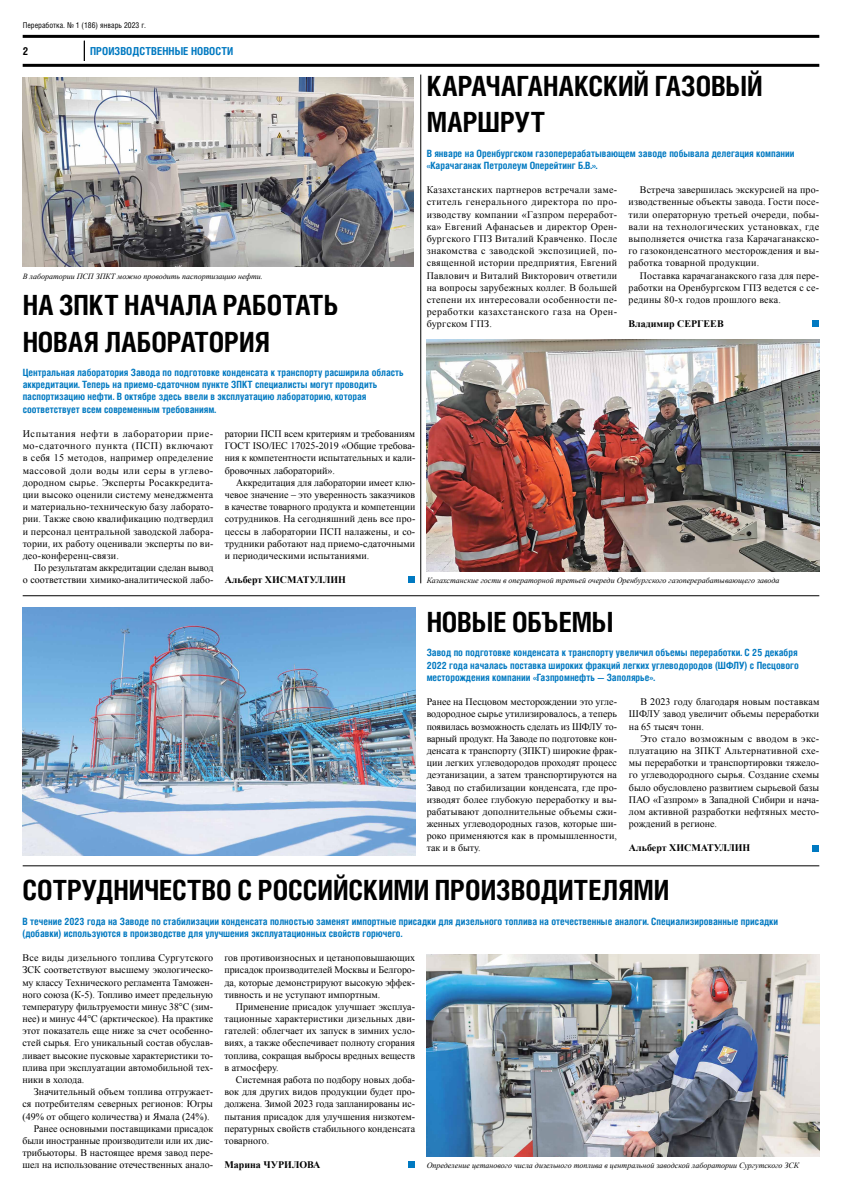
<style>
.page{position:relative;width:842px;height:1191px;background:#fff}
.page>*{position:absolute;margin:0;border:0;box-sizing:border-box;transform-origin:0 0}
.t1{font:700 condensed 27.9px/36.5px "Helios C Cn";letter-spacing:-.005em;color:#000}
.t2{font:700 condensed 11px "Helios";letter-spacing:.005em;color:#0079c1}
.t3{font:700 condensed 11px "Helios";color:#000}
.t4{font:10px/12.2px "Times New Roman";color:#000;text-align:justify}
.t5{font:700 condensed 10px/12.2px "Helios C Cn";color:#0079c1}
.t6{font:700 10px "Times New Roman";color:#000}
.t7{font:italic 8px "Times New Roman";color:#000}
.t8{font:condensed 8px "Helios";color:#000}
</style>
<div class="page">
<hr style="left:23px;top:35px;width:796px;height:3px;background:#000">
<hr style="left:23px;top:865px;width:796px;height:1px;background:#000">
<hr style="left:23px;top:595px;width:796px;height:1px;background:#000">
<hr style="left:23px;top:64px;width:796px;height:3px;background:#000">
<svg style="left:84px;top:41px;width:1px;height:20px"></svg>
<div style="left:408px;top:1161px;width:7px;height:7px;background:#0079c1"></div>
<hr style="left:420px;top:75px;width:1px;height:508px;background:#000">
<img style="left:427px;top:954px;width:392px;height:202px">
<div style="left:812px;top:844px;width:7px;height:7px;background:#0079c1"></div>
<div style="left:812px;top:320px;width:7px;height:7px;background:#0079c1"></div>
<div style="left:408px;top:576px;width:7px;height:7px;background:#0079c1"></div>
<img style="left:23px;top:78px;width:391px;height:188px">
<img style="left:427px;top:339px;width:392px;height:232px">
<img style="left:23px;top:607px;width:392px;height:248px">
<p class="t8" style="left:23px;top:21px;width:125px">Переработка. № 1 (186) январь 2023 г.</p>
<p class="t2" style="left:90px;top:44px;width:145px">ПРОИЗВОДСТВЕННЫЕ НОВОСТИ</p>
<p class="t3" style="left:23px;top:44px;width:7px">2</p>
<p class="t7" style="left:23px;top:270px;width:242px">В лаборатории ПСП ЗПКТ можно проводить паспортизацию нефти.</p>
<h1 class="t1" style="left:23px;top:286px;width:317px">НА ЗПКТ НАЧАЛА РАБОТАТЬ<br>НОВАЯ ЛАБОРАТОРИЯ</h1>
<p class="t5" style="left:23px;top:366px;width:383px">Центральная лаборатория Завода по подготовке конденсата к транспорту расширила область аккредитации. Теперь на приемо-сдаточном пункте ЗПКТ специалисты могут проводить паспортизацию нефти. В октябре здесь ввели в эксплуатацию лабораторию, которая соответствует всем современным требованиям.</p>
<p class="t4" style="left:23px;top:427px;width:192px">Испытания нефти в лаборатории прие&shy;мо-сдаточного пункта (ПСП) включают в себя 15 методов, например определение массовой доли воды или серы в углево&shy;дородном сырье. Эксперты Росаккредита&shy;ции высоко оценили систему менеджмента и материально-техническую базу лаборато&shy;рии. Также свою квалификацию подтвердил и персонал центральной заводской лабора&shy;тории, их работу оценивали эксперты по ви&shy;део-конференц-связи.</p>
<p class="t4" style="left:23px;top:561px;width:192px;text-align:right">По результатам аккредитации сделан вывод<br>о соответствии химико-аналитической лабо-</p>
<p class="t4" style="left:225px;top:427px;width:192px">ратории ПСП всем критериям и требованиям ГОСТ ISO/IEC 17025-2019 «Общие требова&shy;ния к компетентности испытательных и кали&shy;бровочных лабораторий».</p>
<p class="t4" style="left:225px;top:476px;width:192px;text-indent:11px">Аккредитация для лаборатории имеет клю&shy;чевое значение – это уверенность заказчиков в качестве товарного продукта и компетенции сотрудников. На сегодняшний день все про&shy;цессы в лаборатории ПСП налажены, и со&shy;трудники работают над приемо-сдаточными и периодическими испытаниями.</p>
<p class="t6" style="left:225px;top:573px;width:123px">Альберт ХИСМАТУЛЛИН</p>
<h1 class="t1" style="left:427px;top:67px;width:338px">КАРАЧАГАНАКСКИЙ ГАЗОВЫЙ<br>МАРШРУТ</h1>
<p class="t5" style="left:427px;top:147px;width:369px">В январе на Оренбургском газоперерабатывающем заводе побывала делегация компании «Карачаганак Петролеум Оперейтинг Б.В.».</p>
<p class="t4" style="left:427px;top:184px;width:192px">Казахстанских партнеров встречали заме&shy;ститель генерального директора по про&shy;изводству компании «Газпром переработ&shy;ка» Евгений Афанасьев и директор Орен&shy;бургского ГПЗ Виталий Кравченко. После знакомства с заводской экспозицией, по&shy;священной истории предприятия, Евгений Павлович и Виталий Викторович ответили на вопросы зарубежных коллег. В большей степени их интересовали особенности пе&shy;реработки казахстанского газа на Орен&shy;бургском ГПЗ.</p>
<p class="t4" style="left:628px;top:184px;width:192px;text-indent:11px">Встреча завершилась экскурсией на про&shy;изводственные объекты завода. Гости посе&shy;тили операторную третьей очереди, побы&shy;вали на технологических установках, где выполняется очистка газа Карачаганакско&shy;го газоконденсатного месторождения и вы&shy;работка товарной продукции.</p>
<p class="t4" style="left:628px;top:269px;width:192px;text-indent:11px">Поставка карачаганакского газа для пере&shy;работки на Оренбургском ГПЗ ведется с се&shy;редины 80-х годов прошлого века.</p>
<p class="t6" style="left:628px;top:317px;width:97px">Владимир СЕРГЕЕВ</p>
<p class="t7" style="left:427px;top:575px;width:354px">Казахстанские гости в операторной третьей очереди Оренбургского газоперерабатывающего завода</p>
<h1 class="t1" style="left:427px;top:603px;width:188px">НОВЫЕ ОБЪЕМЫ</h1>
<p class="t5" style="left:427px;top:646px;width:374px">Завод по подготовке конденсата к транспорту увеличил объемы переработки. С 25 декабря<br>2022 года началась поставка широких фракций легких углеводородов (ШФЛУ) с Песцового месторождения компании «Газпромнефть — Заполярье».</p>
<p class="t4" style="left:427px;top:695px;width:192px">Ранее на Песцовом месторождении это угле&shy;водородное сырье утилизировалось, а теперь появилась возможность сделать из ШФЛУ то&shy;варный продукт. На Заводе по подготовке кон&shy;денсата к транспорту (ЗПКТ) широкие фрак&shy;ции легких углеводородов проходят процесс деэтанизации, а затем транспортируются на Завод по стабилизации конденсата, где про&shy;изводят более глубокую переработку и вы&shy;рабатывают дополнительные объемы сжи&shy;женных углеводородных газов, которые ши&shy;роко применяются как в промышленности, так и в быту.</p>
<p class="t4" style="left:629px;top:695px;width:192px;text-indent:11px">В 2023 году благодаря новым поставкам ШФЛУ завод увеличит объемы переработки на 65 тысяч тонн.</p>
<p class="t4" style="left:629px;top:732px;width:192px;text-indent:11px">Это стало возможным с вводом в экс&shy;плуатацию на ЗПКТ Альтернативной схе&shy;мы переработки и транспортировки тяжело&shy;го углеводородного сырья. Создание схемы было обусловлено развитием сырьевой базы ПАО «Газпром» в Западной Сибири и нача&shy;лом активной разработки нефтяных место&shy;рождений в регионе.</p>
<p class="t6" style="left:629px;top:841px;width:123px">Альберт ХИСМАТУЛЛИН</p>
<h1 class="t1" style="left:22px;top:871px;width:648px">СОТРУДНИЧЕСТВО С РОССИЙСКИМИ ПРОИЗВОДИТЕЛЯМИ</h1>
<p class="t5" style="left:22px;top:914px;width:757px">В течение 2023 года на Заводе по стабилизации конденсата полностью заменят импортные присадки для дизельного топлива на отечественные аналоги. Специализированные присадки (добавки) используются в производстве для улучшения эксплуатационных свойств горючего.</p>
<p class="t4" style="left:22px;top:951px;width:192px">Все виды дизельного топлива Сургутского ЗСК соответствуют высшему экологическо&shy;му классу Технического регламента Таможен&shy;ного союза (К-5). Топливо имеет предельную температуру фильтруемости минус 38°С (зим&shy;нее) и минус 44°С (арктическое). На практике этот показатель еще ниже за счет особенно&shy;стей сырья. Его уникальный состав обуслав&shy;ливает высокие пусковые характеристики то&shy;плива при эксплуатации автомобильной тех&shy;ники в холода.</p>
<p class="t4" style="left:34px;top:1085px;width:181px">Значительный объем топлива отгружает-</p>
<p class="t4" style="left:22px;top:1097px;width:192px">ся потребителям северных регионов: Югры</p>
<p class="t4" style="left:22px;top:1110px;width:189px">(49% от общего количества) и Ямала (24%).</p>
<p class="t4" style="left:34px;top:1122px;width:181px">Ранее основными поставщиками присадок</p>
<p class="t4" style="left:22px;top:1134px;width:192px">были иностранные производители или их дис-</p>
<p class="t4" style="left:22px;top:1146px;width:192px">трибьюторы. В настоящее время завод пере-</p>
<p class="t4" style="left:22px;top:1158px;width:192px">шел на использование отечественных анало-</p>
<p class="t4" style="left:224px;top:951px;width:192px">гов противоизносных и цетаноповышающих присадок производителей Москвы и Белгоро&shy;да, которые демонстрируют высокую эффек&shy;тивность и не уступают импортным.</p>
<p class="t4" style="left:224px;top:1000px;width:192px;text-indent:11px">Применение присадок улучшает эксплуа&shy;тационные характеристики дизельных дви&shy;гателей: облегчает их запуск в зимних усло&shy;виях, а также обеспечивает полноту сгорания топлива, сокращая выбросы вредных веществ в атмосферу.</p>
<p class="t4" style="left:224px;top:1073px;width:192px;text-indent:11px">Системная работа по подбору новых доба&shy;вок для других видов продукции будет про&shy;должена. Зимой 2023 года запланированы ис&shy;пытания присадок для улучшения низкотем&shy;пературных свойств стабильного конденсата товарного.</p>
<p class="t6" style="left:224px;top:1158px;width:98px">Марина ЧУРИЛОВА</p>
<p class="t7" style="left:427px;top:1160px;width:374px">Определение цетанового числа дизельного топлива в центральной заводской лаборатории Сургутского ЗСК</p>
</div>
